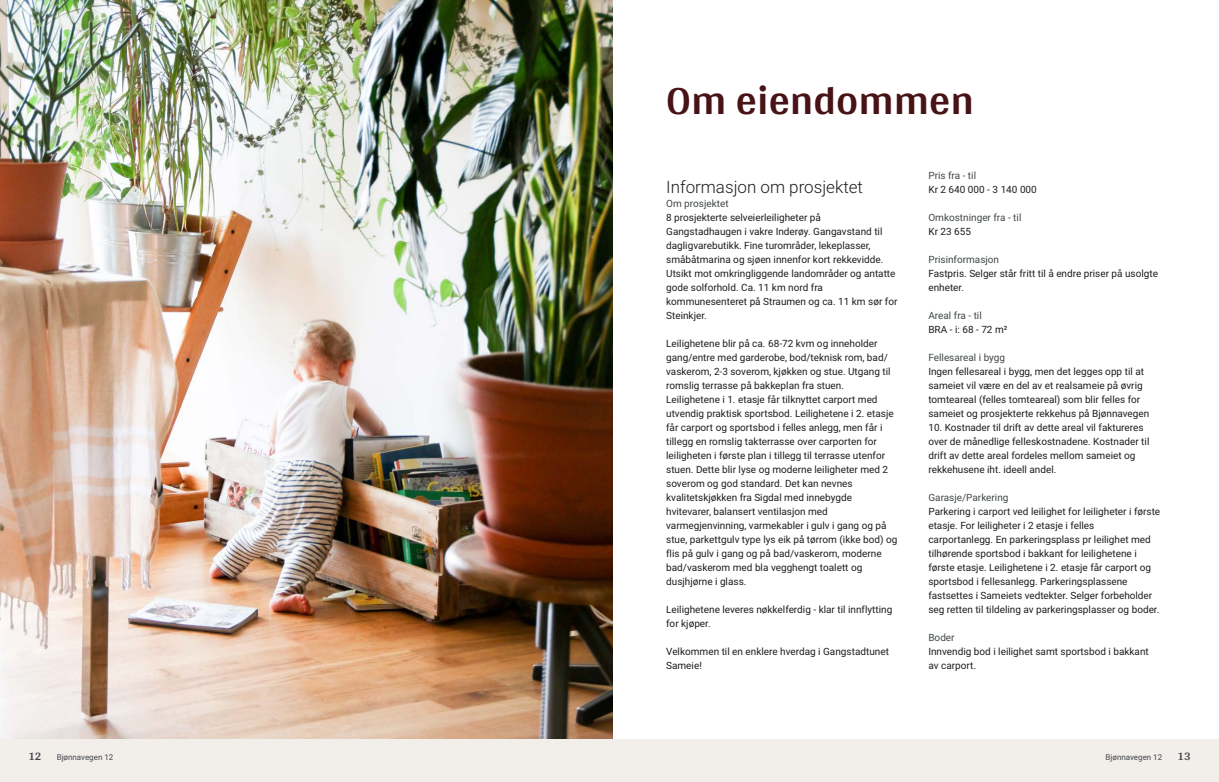
<style>
.page{position:relative;width:1219px;height:782px;background:#fff}
.page>*{position:absolute;margin:0;border:0;box-sizing:border-box;transform-origin:0 0}
.t1{font:700 42px "Arya";color:#481317}
.t2{font:300 17px "Roboto Vitec";color:#1d1d1b}
.t3{font:700 12px "Arya";color:#414749}
.t4{font:10px/14px "Roboto Vitec";color:#1d1d1b}
.t5{font:10px "Roboto Vitec";color:#414749}
.t6{font:8px "Roboto Vitec";color:#414749}
</style>
<div class="page">
<img style="left:0;top:0;width:612px;height:739px">
<div style="left:0;top:739px;width:612px;height:42px;background:#f2eeea"></div>
<div style="left:601px;top:739px;width:618px;height:42px;background:#f2eeea"></div>
<p class="t3" style="left:28px;top:749px;width:15px">12</p>
<p class="t6" style="left:57px;top:751px;width:58px">Bjønnavegen 12</p>
<h1 class="t1" style="left:666px;top:75px;width:309px">Om eiendommen</h1>
<h2 class="t2" style="left:666px;top:175px;width:198px">Informasjon om prosjektet</h2>
<p class="t5" style="left:666px;top:196px;width:64px">Om prosjektet</p>
<p class="t4" style="left:666px;top:210px;width:233px">8 prosjekterte selveierleiligheter på Gangstadhaugen i vakre Inderøy. Gangavstand til dagligvarebutikk. Fine turområder, lekeplasser, småbåtmarina og sjøen innenfor kort rekkevidde.<br>Utsikt mot omkringliggende landområder og antatte gode solforhold. Ca. 11 km nord fra kommunesenteret på Straumen og ca. 11 km sør for Steinkjer.</p>
<p class="t4" style="left:666px;top:336px;width:233px">Leilighetene blir på ca. 68‑72 kvm og inneholder gang/entre med garderobe, bod/teknisk rom, bad/ vaskerom, 2‑3 soverom, kjøkken og stue. Utgang til romslig terrasse på bakkeplan fra stuen.<br>Leilighetene i 1. etasje får tilknyttet carport med utvendig praktisk sportsbod. Leilighetene i 2. etasje får carport og sportsbod i felles anlegg, men får i tillegg en romslig takterrasse over carporten for leiligheten i første plan i tillegg til terrasse utenfor stuen. Dette blir lyse og moderne leiligheter med 2 soverom og god standard. Det kan nevnes kvalitetskjøkken fra Sigdal med innebygde hvitevarer, balansert ventilasjon med varmegjenvinning, varmekabler i gulv i gang og på stue, parkettgulv type lys eik på tørrom (ikke bod) og flis på gulv i gang og på bad/vaskerom, moderne bad/vaskerom med bla vegghengt toalett og dusjhjørne i glass.</p>
<p class="t4" style="left:666px;top:602px;width:228px">Leilighetene leveres nøkkelferdig ‑ klar til innflytting for kjøper.</p>
<p class="t4" style="left:666px;top:644px;width:224px">Velkommen til en enklere hverdag i Gangstadtunet<br>Sameie!</p>
<p class="t5" style="left:928px;top:168px;width:49px">Pris fra ‑ til</p>
<p class="t4" style="left:928px;top:182px;width:110px">Kr 2 640 000 ‑ 3 140 000</p>
<p class="t5" style="left:928px;top:210px;width:95px">Omkostninger fra ‑ til</p>
<p class="t4" style="left:928px;top:224px;width:44px">Kr 23 655</p>
<p class="t5" style="left:928px;top:252px;width:72px">Prisinformasjon</p>
<p class="t4" style="left:928px;top:266px;width:231px">Fastpris. Selger står fritt til å endre priser på usolgte enheter.</p>
<p class="t5" style="left:928px;top:308px;width:55px">Areal fra ‑ til</p>
<p class="t4" style="left:928px;top:322px;width:81px">BRA ‑ i: 68 ‑ 72 m²</p>
<p class="t5" style="left:928px;top:350px;width:78px">Fellesareal i bygg</p>
<p class="t4" style="left:928px;top:364px;width:222px">Ingen fellesareal i bygg, men det legges opp til at sameiet vil være en del av et realsameie på øvrig tomteareal (felles tomteareal) som blir felles for sameiet og prosjekterte rekkehus på Bjønnavegen</p>
<p class="t4" style="left:928px;top:420px;width:223px">10. Kostnader til drift av dette areal vil faktureres over de månedlige felleskostnadene. Kostnader til drift av dette areal fordeles mellom sameiet og rekkehusene iht. ideell andel.</p>
<p class="t5" style="left:928px;top:490px;width:82px">Garasje/Parkering</p>
<p class="t4" style="left:928px;top:504px;width:233px">Parkering i carport ved leilighet for leiligheter i første etasje. For leiligheter i 2 etasje i felles carportanlegg. En parkeringsplass pr leilighet med tilhørende sportsbod i bakkant for leilighetene i første etasje. Leilighetene i 2. etasje får carport og sportsbod i fellesanlegg. Parkeringsplassene fastsettes i Sameiets vedtekter. Selger forbeholder seg retten til tildeling av parkeringsplasser og boder.</p>
<p class="t5" style="left:928px;top:630px;width:28px">Boder</p>
<p class="t4" style="left:928px;top:644px;width:222px">Innvendig bod i leilighet samt sportsbod i bakkant av carport.</p>
<p class="t6" style="left:1105px;top:751px;width:58px">Bjønnavegen 12</p>
<p class="t3" style="left:1177px;top:749px;width:15px">13</p>
</div>
